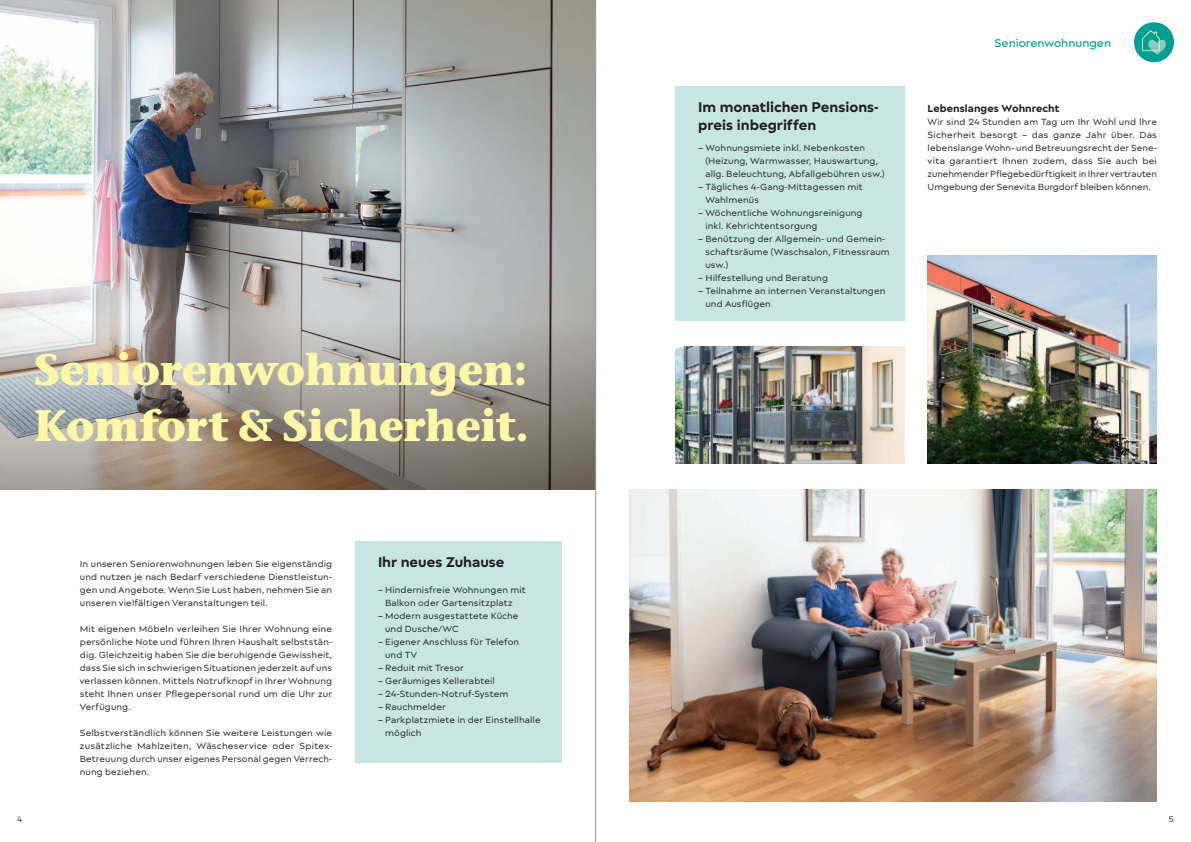
<style>
.page{position:relative;width:1191px;height:842px;background:#fff}
.page>*{position:absolute;margin:0;border:0;box-sizing:border-box;transform-origin:0 0}
.t1{font:700 44px/56px "Stone Informal ITC Pro";letter-spacing:-.015em;color:#fff8a6}
.Untertitel_2{font:700 15px/18px "Matteo";color:#231f20}
.t2{font:500 12px "Matteo";color:#009e93}
.Untertitel{font:700 11px "Matteo";letter-spacing:.005em;color:#231f20}
.Lauftext_Block{font:9.5px/13px "Matteo";letter-spacing:.01em;color:#231f20}
.t3{font:8.5px "Matteo";color:#231f20}
</style>
<div class="page">
<img style="left:0;top:0;width:595px;height:320px">
<img style="left:629px;top:489px;width:528px;height:312px">
<svg style="left:0;top:320px;width:595px;height:169px;background:#9e9891"></svg>
<div style="left:1134px;top:22px;width:40px;height:40px;background:#009e93;border-radius:50%"></div>
<svg style="left:1142px;top:30px;width:24px;height:24px"></svg>
<div style="left:355px;top:541px;width:206px;height:221px;background:#c7e5e3"></div>
<div style="left:675px;top:86px;width:229px;height:234px;background:#c7e5e3"></div>
<img style="left:675px;top:346px;width:229px;height:117px">
<img style="left:927px;top:255px;width:230px;height:208px">
<hr style="left:595px;top:0;width:1px;height:842px;background:#939598">
<p class="t1" style="left:34px;top:342px;width:496px">Seniorenwohnungen:<br>Komfort &amp; Sicherheit.</p>
<p class="Lauftext_Block" style="left:80px;top:557px;width:254px;text-align:justify">In unseren Seniorenwohnungen leben Sie eigenständig und nutzen je nach Bedarf verschiedene Dienstleistun&shy;gen und Angebote. Wenn Sie Lust haben, nehmen Sie an unseren vielfältigen Veranstaltungen teil.</p>
<p class="Lauftext_Block" style="left:80px;top:622px;width:254px;text-align:justify">Mit eigenen Möbeln verleihen Sie Ihrer Wohnung eine persönliche Note und führen Ihren Haushalt selbststän&shy;dig. Gleichzeitig haben Sie die beruhigende Gewissheit, dass Sie sich in schwierigen Situationen jederzeit auf uns verlassen können. Mittels Notrufknopf in Ihrer Wohnung steht Ihnen unser Pflegepersonal rund um die Uhr zur Verfügung.</p>
<p class="Lauftext_Block" style="left:80px;top:726px;width:254px;text-align:justify">Selbstverständlich können Sie weitere Leistungen wie zusätzliche Mahlzeiten, Wäscheservice oder Spitex-Betreuung durch unser eigenes Personal gegen Verrech&shy;nung beziehen.</p>
<p class="Untertitel_2" style="left:378px;top:553px;width:128px">Ihr neues Zuhause</p>
<p class="Lauftext_Block" style="left:385px;top:583px;width:142px;text-indent:-7px">– Hindernisfreie Wohnungen mit<br>Balkon oder Gartensitzplatz</p>
<p class="Lauftext_Block" style="left:385px;top:609px;width:135px;text-indent:-7px">– Modern ausgestattete Küche und Dusche/WC</p>
<p class="Lauftext_Block" style="left:385px;top:635px;width:136px;text-indent:-7px">– Eigener Anschluss für Telefon und TV</p>
<p class="Lauftext_Block" style="left:378px;top:661px;width:87px">– Reduit mit Tresor</p>
<p class="Lauftext_Block" style="left:378px;top:674px;width:118px">– Geräumiges Kellerabteil</p>
<p class="Lauftext_Block" style="left:378px;top:687px;width:132px">– 24-Stunden-Notruf-System</p>
<p class="Lauftext_Block" style="left:378px;top:700px;width:69px">– Rauchmelder</p>
<p class="Lauftext_Block" style="left:385px;top:713px;width:157px;text-indent:-7px">– Parkplatzmiete in der Einstellhalle möglich</p>
<p class="Untertitel_2" style="left:698px;top:98px;width:182px">Im monatlichen Pensions&shy;preis inbegriffen</p>
<p class="Lauftext_Block" style="left:705px;top:141px;width:181px;text-indent:-7px">– Wohnungsmiete inkl. Nebenkosten (Heizung, Warmwasser, Hauswartung, allg. Beleuchtung, Abfallgebühren usw.)</p>
<p class="Lauftext_Block" style="left:705px;top:180px;width:159px;text-indent:-7px">– Tägliches 4-Gang-Mittagessen mit<br>Wahlmenüs</p>
<p class="Lauftext_Block" style="left:705px;top:206px;width:159px;text-indent:-7px">– Wöchentliche Wohnungsreinigung inkl. Kehrichtentsorgung</p>
<p class="Lauftext_Block" style="left:705px;top:232px;width:186px;text-indent:-7px">– Benützung der Allgemein- und Gemein&shy;schaftsräume (Waschsalon, Fitnessraum usw.)</p>
<p class="Lauftext_Block" style="left:698px;top:271px;width:131px">– Hilfestellung und Beratung</p>
<p class="Lauftext_Block" style="left:705px;top:284px;width:181px;text-indent:-7px">– Teilnahme an internen Veranstaltungen und Ausflügen</p>
<p class="t2" style="left:994px;top:36px;width:118px">Seniorenwohnungen</p>
<p class="Untertitel" style="left:927px;top:102px;width:133px">Lebenslanges Wohnrecht</p>
<p class="Lauftext_Block" style="left:927px;top:115px;width:231px;text-align:justify">Wir sind 24 Stunden am Tag um Ihr Wohl und Ihre Sicherheit besorgt – das ganze Jahr über. Das lebenslange Wohn- und Betreuungsrecht der Sene&shy;vita garantiert Ihnen zudem, dass Sie auch bei zunehmender Pflegebedürftigkeit in Ihrer vertrauten Umgebung der Senevita Burgdorf bleiben können.</p>
<p class="t3" style="left:17px;top:814px;width:7px">4</p>
<p class="t3" style="left:1168px;top:814px;width:7px">5</p>
</div>
